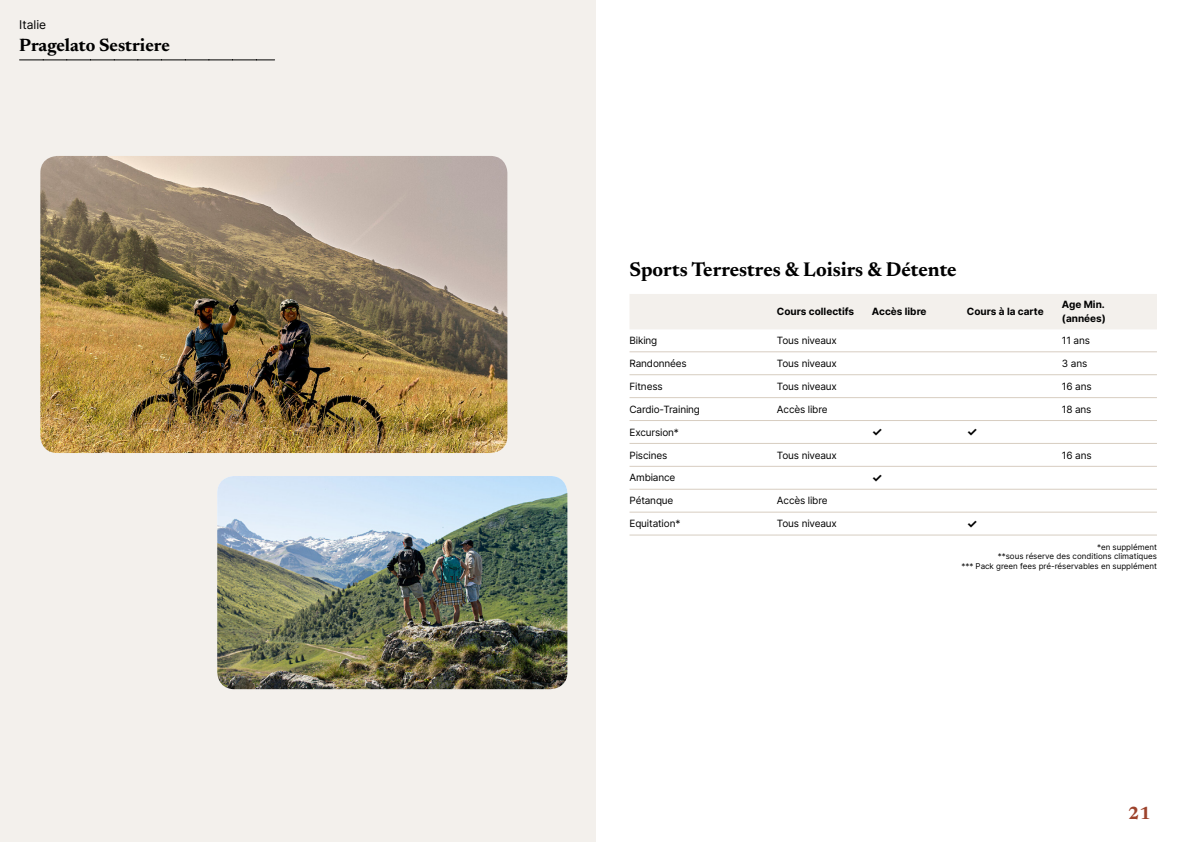
<style>
.page{position:relative;width:1191px;height:842px;background:#fff}
.page>*{position:absolute;margin:0;border:0;box-sizing:border-box;transform-origin:0 0}
.t1{font:700 20px "Newsreader 24 pt";color:#000}
.t2{font:700 18px "Newsreader 24 pt";color:#000}
.t3{font:700 18px "Newsreader 24 pt";color:#9d432c}
.t4{font:12px "Inter";color:#000}
.t5{font:700 12px "Inter";color:#000}
.t6{font:10px "Inter";letter-spacing:-.015em;color:#000}
.t7{font:700 10px/14px "Inter";color:#000}
.t8{font:8px/9.6px "Inter";color:#000;text-align:right}
</style>
<div class="page">
<div style="left:0;top:0;width:595px;height:842px;background:#f3f0ec"></div>
<img style="left:40px;top:156px;width:467px;height:297px">
<img style="left:217px;top:476px;width:350px;height:213px">
<svg style="left:20px;top:60px;width:255px;height:1px"></svg>
<div style="left:630px;top:294px;width:527px;height:35px;background:#f3f0ec"></div>
<hr style="left:629px;top:351px;width:148px;height:1px;background:#d7cdc1">
<hr style="left:777px;top:351px;width:95px;height:1px;background:#d7cdc1">
<hr style="left:872px;top:351px;width:95px;height:1px;background:#d7cdc1">
<hr style="left:967px;top:351px;width:95px;height:1px;background:#d7cdc1">
<hr style="left:1062px;top:351px;width:95px;height:1px;background:#d7cdc1">
<hr style="left:629px;top:374px;width:148px;height:1px;background:#d7cdc1">
<hr style="left:777px;top:374px;width:95px;height:1px;background:#d7cdc1">
<hr style="left:872px;top:374px;width:95px;height:1px;background:#d7cdc1">
<hr style="left:967px;top:374px;width:95px;height:1px;background:#d7cdc1">
<hr style="left:1062px;top:374px;width:95px;height:1px;background:#d7cdc1">
<hr style="left:629px;top:397px;width:148px;height:1px;background:#d7cdc1">
<hr style="left:777px;top:397px;width:95px;height:1px;background:#d7cdc1">
<hr style="left:872px;top:397px;width:95px;height:1px;background:#d7cdc1">
<hr style="left:967px;top:397px;width:95px;height:1px;background:#d7cdc1">
<hr style="left:1062px;top:397px;width:95px;height:1px;background:#d7cdc1">
<hr style="left:629px;top:420px;width:148px;height:1px;background:#d7cdc1">
<hr style="left:777px;top:420px;width:95px;height:1px;background:#d7cdc1">
<hr style="left:872px;top:420px;width:95px;height:1px;background:#d7cdc1">
<hr style="left:967px;top:420px;width:95px;height:1px;background:#d7cdc1">
<hr style="left:1062px;top:420px;width:95px;height:1px;background:#d7cdc1">
<hr style="left:629px;top:443px;width:148px;height:1px;background:#d7cdc1">
<hr style="left:777px;top:443px;width:95px;height:1px;background:#d7cdc1">
<hr style="left:872px;top:443px;width:95px;height:1px;background:#d7cdc1">
<hr style="left:967px;top:443px;width:95px;height:1px;background:#d7cdc1">
<hr style="left:1062px;top:443px;width:95px;height:1px;background:#d7cdc1">
<hr style="left:629px;top:466px;width:148px;height:1px;background:#d7cdc1">
<hr style="left:777px;top:466px;width:95px;height:1px;background:#d7cdc1">
<hr style="left:872px;top:466px;width:95px;height:1px;background:#d7cdc1">
<hr style="left:967px;top:466px;width:95px;height:1px;background:#d7cdc1">
<hr style="left:1062px;top:466px;width:95px;height:1px;background:#d7cdc1">
<hr style="left:629px;top:489px;width:148px;height:1px;background:#d7cdc1">
<hr style="left:777px;top:489px;width:95px;height:1px;background:#d7cdc1">
<hr style="left:872px;top:489px;width:95px;height:1px;background:#d7cdc1">
<hr style="left:967px;top:489px;width:95px;height:1px;background:#d7cdc1">
<hr style="left:1062px;top:489px;width:95px;height:1px;background:#d7cdc1">
<hr style="left:629px;top:512px;width:148px;height:1px;background:#d7cdc1">
<hr style="left:777px;top:512px;width:95px;height:1px;background:#d7cdc1">
<hr style="left:872px;top:512px;width:95px;height:1px;background:#d7cdc1">
<hr style="left:967px;top:512px;width:95px;height:1px;background:#d7cdc1">
<hr style="left:1062px;top:512px;width:95px;height:1px;background:#d7cdc1">
<hr style="left:629px;top:534px;width:148px;height:1px;background:#d7cdc1">
<hr style="left:777px;top:534px;width:95px;height:1px;background:#d7cdc1">
<hr style="left:872px;top:534px;width:95px;height:1px;background:#d7cdc1">
<hr style="left:967px;top:534px;width:95px;height:1px;background:#d7cdc1">
<hr style="left:1062px;top:534px;width:95px;height:1px;background:#d7cdc1">
<p class="t4" style="left:19px;top:15px;width:28px">Italie</p>
<h2 class="t2" style="left:19px;top:32px;width:152px">Pragelato Sestriere</h2>
<h1 class="t1" style="left:629px;top:255px;width:329px">Sports Terrestres &amp; Loisirs &amp; Détente</h1>
<p class="t7" style="left:777px;top:304px;width:79px">Cours collectifs</p>
<p class="t7" style="left:872px;top:304px;width:56px">Accès libre</p>
<p class="t7" style="left:967px;top:304px;width:78px">Cours à la carte</p>
<p class="t7" style="left:1062px;top:297px;width:45px">Age Min. (années)</p>
<p class="t6" style="left:629px;top:333px;width:29px">Biking</p>
<p class="t6" style="left:777px;top:333px;width:62px">Tous niveaux</p>
<p class="t6" style="left:1062px;top:333px;width:30px">11 ans</p>
<p class="t6" style="left:629px;top:356px;width:59px">Randonnées</p>
<p class="t6" style="left:777px;top:356px;width:62px">Tous niveaux</p>
<p class="t6" style="left:1062px;top:356px;width:27px">3 ans</p>
<p class="t6" style="left:629px;top:379px;width:35px">Fitness</p>
<p class="t6" style="left:777px;top:379px;width:62px">Tous niveaux</p>
<p class="t6" style="left:1062px;top:379px;width:31px">16 ans</p>
<p class="t6" style="left:629px;top:402px;width:72px">Cardio-Training</p>
<p class="t6" style="left:777px;top:402px;width:52px">Accès libre</p>
<p class="t6" style="left:1062px;top:402px;width:31px">18 ans</p>
<p class="t6" style="left:629px;top:425px;width:51px">Excursion*</p>
<p class="t5" style="left:872px;top:423px;width:12px">✓</p>
<p class="t5" style="left:967px;top:423px;width:12px">✓</p>
<p class="t6" style="left:629px;top:448px;width:39px">Piscines</p>
<p class="t6" style="left:777px;top:448px;width:62px">Tous niveaux</p>
<p class="t6" style="left:1062px;top:448px;width:31px">16 ans</p>
<p class="t6" style="left:629px;top:470px;width:47px">Ambiance</p>
<p class="t5" style="left:872px;top:469px;width:12px">✓</p>
<p class="t6" style="left:629px;top:493px;width:45px">Pétanque</p>
<p class="t6" style="left:777px;top:493px;width:52px">Accès libre</p>
<p class="t6" style="left:629px;top:516px;width:52px">Equitation*</p>
<p class="t6" style="left:777px;top:516px;width:62px">Tous niveaux</p>
<p class="t5" style="left:967px;top:515px;width:12px">✓</p>
<p class="t8" style="left:961px;top:542px;width:197px">*en supplément<br>**sous réserve des conditions climatiques<br>*** Pack green fees pré-réservables en supplément</p>
<h2 class="t3" style="left:1128px;top:800px;width:24px">21</h2>
</div>
